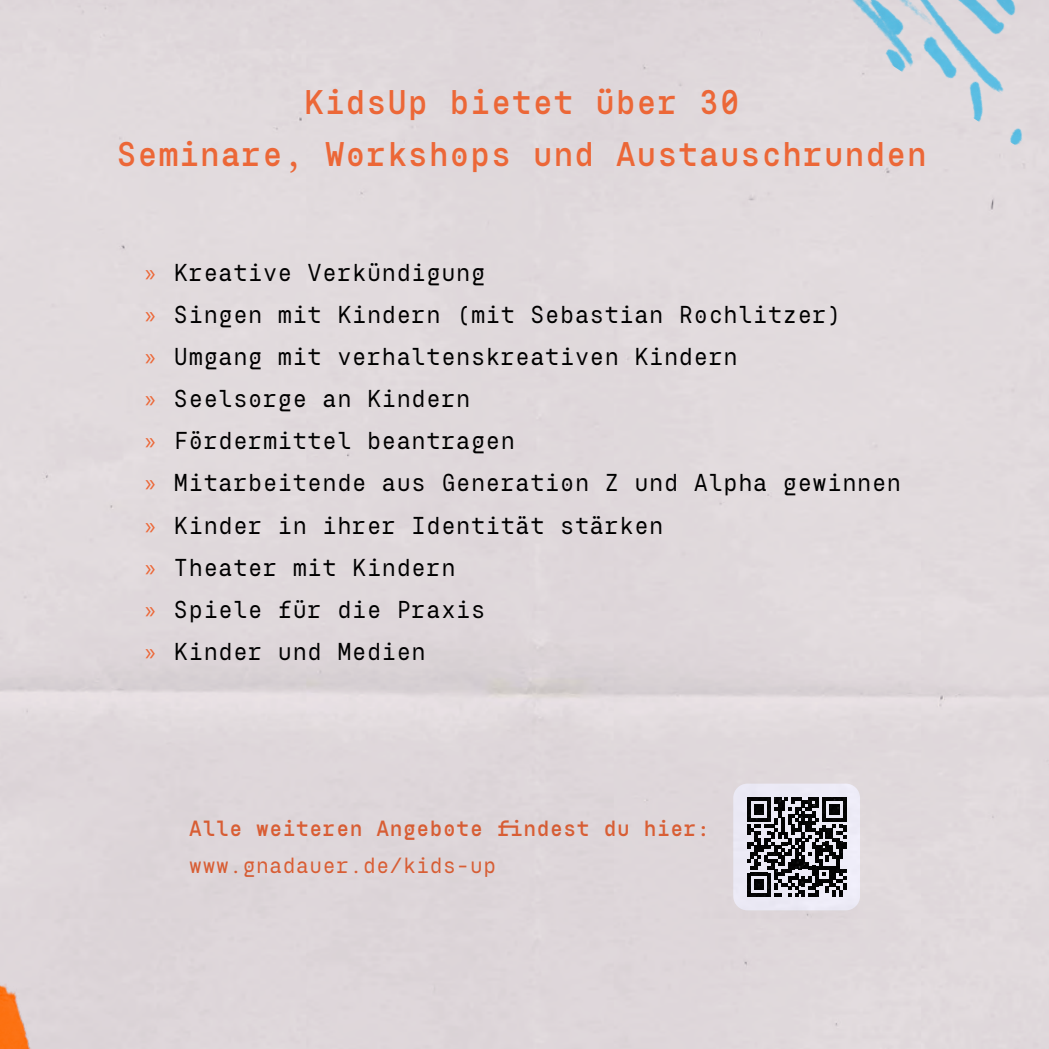
<style>
.page{position:relative;width:1049px;height:1049px;background:#e0d9db}
.page>*{position:absolute;margin:0;border:0;box-sizing:border-box;transform-origin:0 0}
.t1{font:600 35px/52.5px "Kiwari Mono";color:#ec6737;text-align:center}
.t2{font:500 25px/42px "Kiwari Mono";color:#000}
.t3{font:600 22.5px "Kiwari Mono";color:#ec6737}
.t4{font:500 22.5px "Kiwari Mono";color:#ec6737}
.s1{font-family:"Myriad Pro";font-weight:400;color:#ec6737}
</style>
<div class="page">
<img style="left:0;top:969px;width:41px;height:80px">
<h1 class="t1" style="left:116px;top:78px;width:812px">KidsUp bietet über 30<br>Seminare, Workshops und Austauschrunden</h1>
<p class="t2" style="left:145px;top:253px;width:757px"><span class="s1">»</span> Kreative Verkündigung<br><span class="s1">»</span> Singen mit Kindern (mit Sebastian Rochlitzer)<br><span class="s1">»</span> Umgang mit verhaltenskreativen Kindern<br><span class="s1">»</span> Seelsorge an Kindern<br><span class="s1">»</span> Fördermittel beantragen<br><span class="s1">»</span> Mitarbeitende aus Generation Z und Alpha gewinnen <span class="s1">»</span> Kinder in ihrer Identität stärken<br><span class="s1">»</span> Theater mit Kindern<br><span class="s1">»</span> Spiele für die Praxis<br><span class="s1">»</span> Kinder und Medien</p>
<p class="t3" style="left:189px;top:815px;width:523px">Alle weiteren Angebote findest du hier:</p>
<p class="t4" style="left:189px;top:853px;width:309px">www.gnadauer.de/kids-up</p>
</div>
